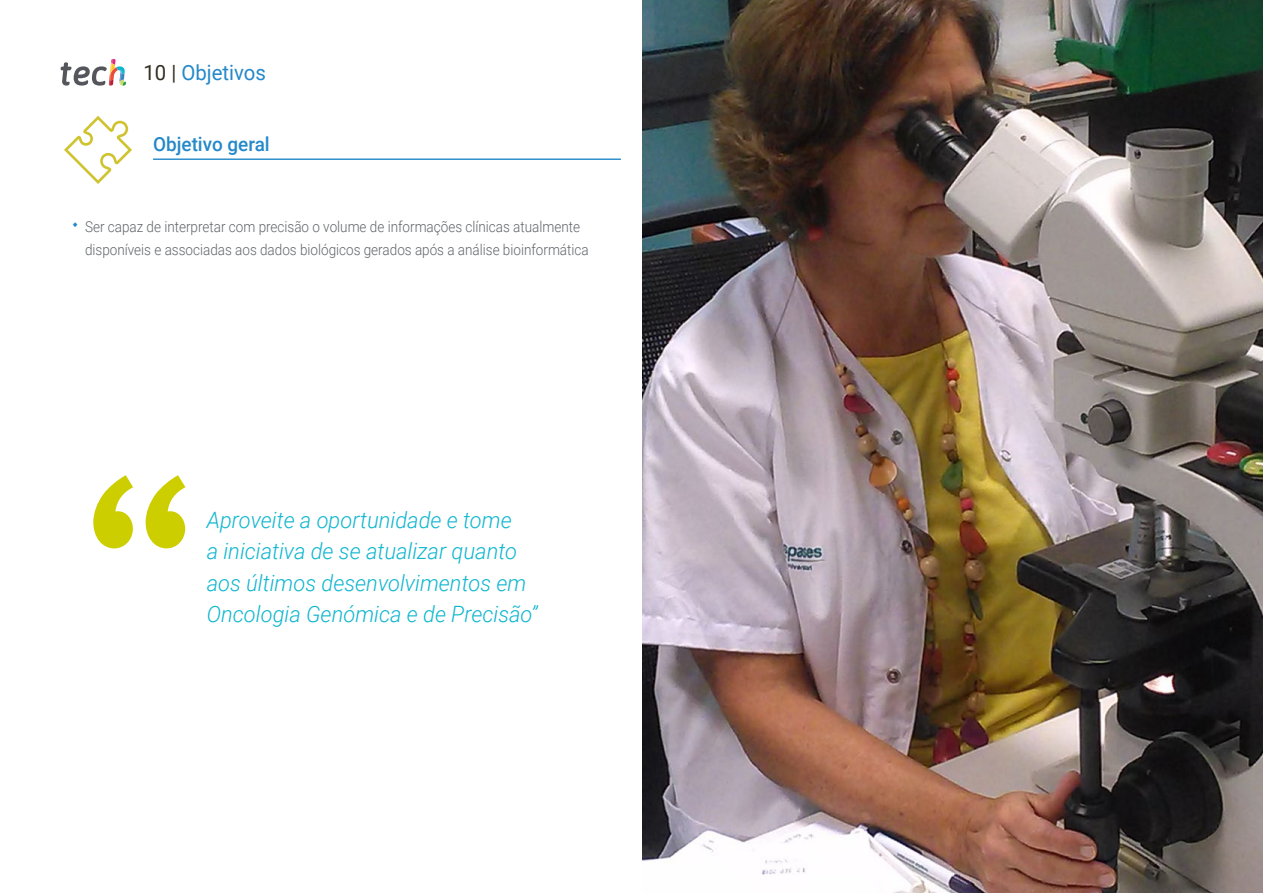
<style>
.page{position:relative;width:1263px;height:893px;background:#fff}
.page>*{position:absolute;margin:0;border:0;box-sizing:border-box;transform-origin:0 0}
.t1{font:italic 300 22.5px/31.5px "Roboto";color:#0fb6cf}
.t2{font:21px "Roboto";color:#2488c9}
.t3{font:500 19.5px "Roboto";color:#2488c9}
.t4{font:300 15px/22.5px "Roboto";color:#61646a;scale:.9 1}
.s1{color:#312e20}
</style>
<div class="page">
<hr style="left:153px;top:159px;width:468px;height:1px;background:#2488c9">
<svg style="left:64px;top:116px;width:68px;height:68px"></svg>
<img style="left:642px;top:0;width:621px;height:893px">
<svg style="left:61px;top:59px;width:65px;height:27px"></svg>
<svg style="left:93px;top:475px;width:92px;height:73px"></svg>
<h2 class="t2" style="left:144px;top:57px;width:124px"><span class="s1">10 |</span> Objetivos</h2>
<h3 class="t3" style="left:153px;top:130px;width:118px">Objetivo geral</h3>
<p class="t4" style="left:85px;top:215px;width:561px">Ser capaz de interpretar com precisão o volume de informações clínicas atualmente disponíveis e associadas aos dados biológicos gerados após a análise bioinformática</p>
<h1 class="t1" style="left:207px;top:503px;width:332px">Aproveite a oportunidade e tome<br>a iniciativa de se atualizar quanto aos últimos desenvolvimentos em Oncologia Genómica e de Precisão”</h1>
</div>
